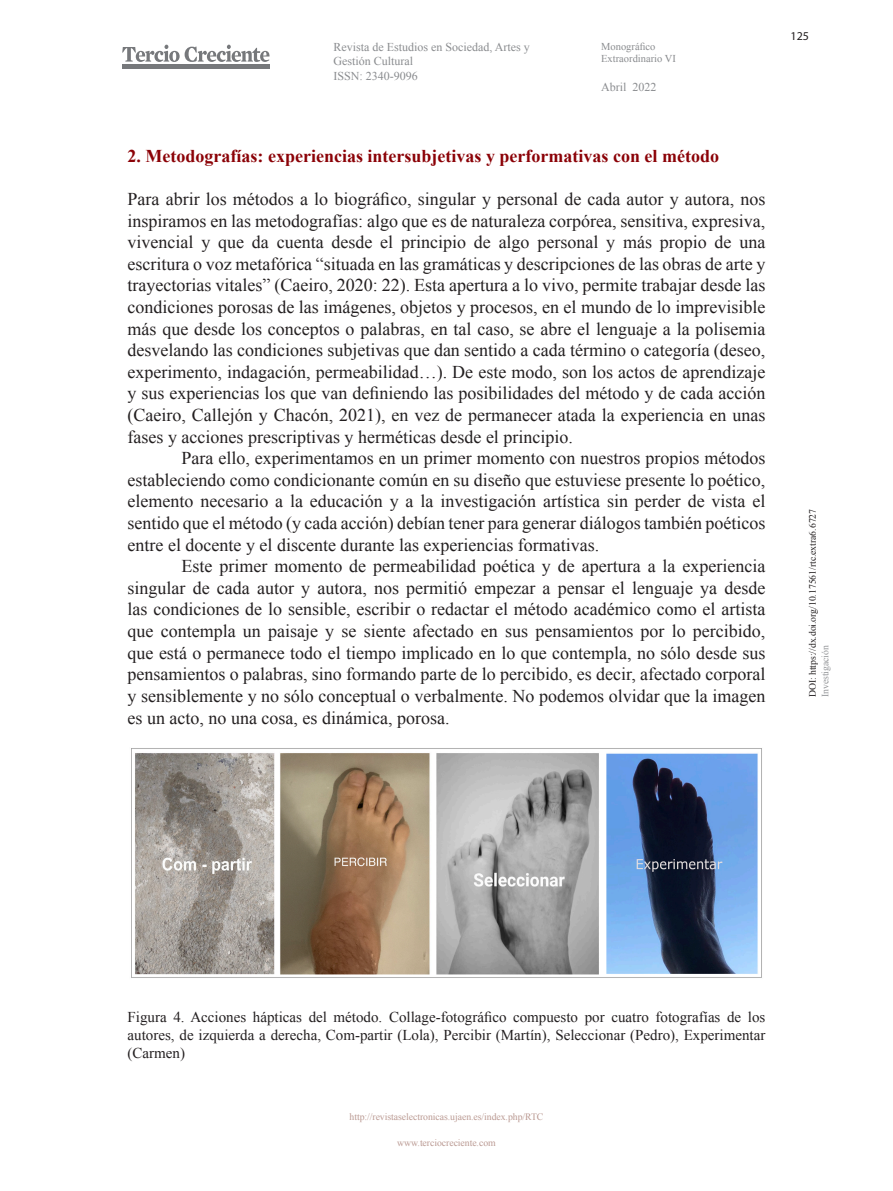
<style>
.page{position:relative;width:893px;height:1191px;background:#fff}
.page>*{position:absolute;margin:0;border:0;box-sizing:border-box;transform-origin:0 0}
.t1{font:18px/21.6px "Times New Roman";color:#231f20;text-align:justify}
.t2{font:700 18px "Times New Roman";color:#8b0207}
.t3{font:15px/18px "Times New Roman";color:#231f20;text-align:justify}
.t4{font:12px/14.4px "Times New Roman";color:#8a8c8f}
.t5{font:12px "Myriad Pro";color:#231f20}
.t6{font:10.5px/12.6px "Times New Roman";color:#8a8c8f}
.t7{font:9.75px "Times New Roman";letter-spacing:-.005em;color:#ba9992}
.t8{font:9.75px "Times New Roman";letter-spacing:-.005em;color:#231f20}
.t9{font:9.75px "Times New Roman";letter-spacing:-.005em;color:#939598}
</style>
<div class="page">
<svg style="left:122px;top:45px;width:148px;height:17px"></svg>
<hr style="left:122px;top:65px;width:147px;height:4px;background:#76787b">
<img style="left:131px;top:748px;width:631px;height:230px">
<p class="t4" style="left:333px;top:39px;width:198px">Revista de Estudios en Sociedad, Artes y<br>Gestión Cultural<br>ISSN: 2340-9096</p>
<p class="t6" style="left:601px;top:40px;width:76px">Monográfico<br>Extraordinario VI</p>
<p class="t4" style="left:601px;top:80px;width:57px">Abril 2022</p>
<p class="t2" style="left:128px;top:143px;width:593px">2. Metodografías: experiencias intersubjetivas y performativas con el método</p>
<p class="t1" style="left:128px;top:188px;width:639px">Para abrir los métodos a lo biográfico, singular y personal de cada autor y autora, nos inspiramos en las metodografías: algo que es de naturaleza corpórea, sensitiva, expresiva, vivencial y que da cuenta desde el principio de algo personal y más propio de una escritura o voz metafórica “situada en las gramáticas y descripciones de las obras de arte y trayectorias vitales” (Caeiro, 2020: 22). Esta apertura a lo vivo, permite trabajar desde las condiciones porosas de las imágenes, objetos y procesos, en el mundo de lo imprevisible más que desde los conceptos o palabras, en tal caso, se abre el lenguaje a la polisemia desvelando las condiciones subjetivas que dan sentido a cada término o categoría (deseo, experimento, indagación, permeabilidad…). De este modo, son los actos de aprendizaje y sus experiencias los que van definiendo las posibilidades del método y de cada acción (Caeiro, Callejón y Chacón, 2021), en vez de permanecer atada la experiencia en unas fases y acciones prescriptivas y herméticas desde el principio.</p>
<p class="t1" style="left:128px;top:447px;width:639px;text-indent:54px">Para ello, experimentamos en un primer momento con nuestros propios métodos estableciendo como condicionante común en su diseño que estuviese presente lo poético, elemento necesario a la educación y a la investigación artística sin perder de vista el sentido que el método (y cada acción) debían tener para generar diálogos también poéticos entre el docente y el discente durante las experiencias formativas.</p>
<p class="t1" style="left:128px;top:555px;width:639px;text-indent:54px">Este primer momento de permeabilidad poética y de apertura a la experiencia singular de cada autor y autora, nos permitió empezar a pensar el lenguaje ya desde las condiciones de lo sensible, escribir o redactar el método académico como el artista que contempla un paisaje y se siente afectado en sus pensamientos por lo percibido, que está o permanece todo el tiempo implicado en lo que contempla, no sólo desde sus pensamientos o palabras, sino formando parte de lo percibido, es decir, afectado corporal y sensiblemente y no sólo conceptual o verbalmente. No podemos olvidar que la imagen es un acto, no una cosa, es dinámica, porosa.</p>
<p class="t5" style="left:791px;top:28px;width:20px">125</p>
<p class="t8" style="left:806px;top:697px;width:190px;rotate:-90deg">DOI: https://dx.doi.org/10.17561/rtc.extra6.6727</p>
<p class="t9" style="left:819px;top:697px;width:53px;rotate:-90deg">Investigación</p>
<p class="t3" style="left:128px;top:1008px;width:639px">Figura 4. Acciones hápticas del método. Collage-fotográfico compuesto por cuatro fotografías de los autores, de izquierda a derecha, Com-partir (Lola), Percibir (Martín), Seleccionar (Pedro), Experimentar (Carmen)</p>
<p class="t7" style="left:350px;top:1110px;width:195px">http://revistaselectronicas.ujaen.es/index.php/RTC</p>
<p class="t7" style="left:397px;top:1136px;width:100px">www.terciocreciente.com</p>
</div>
